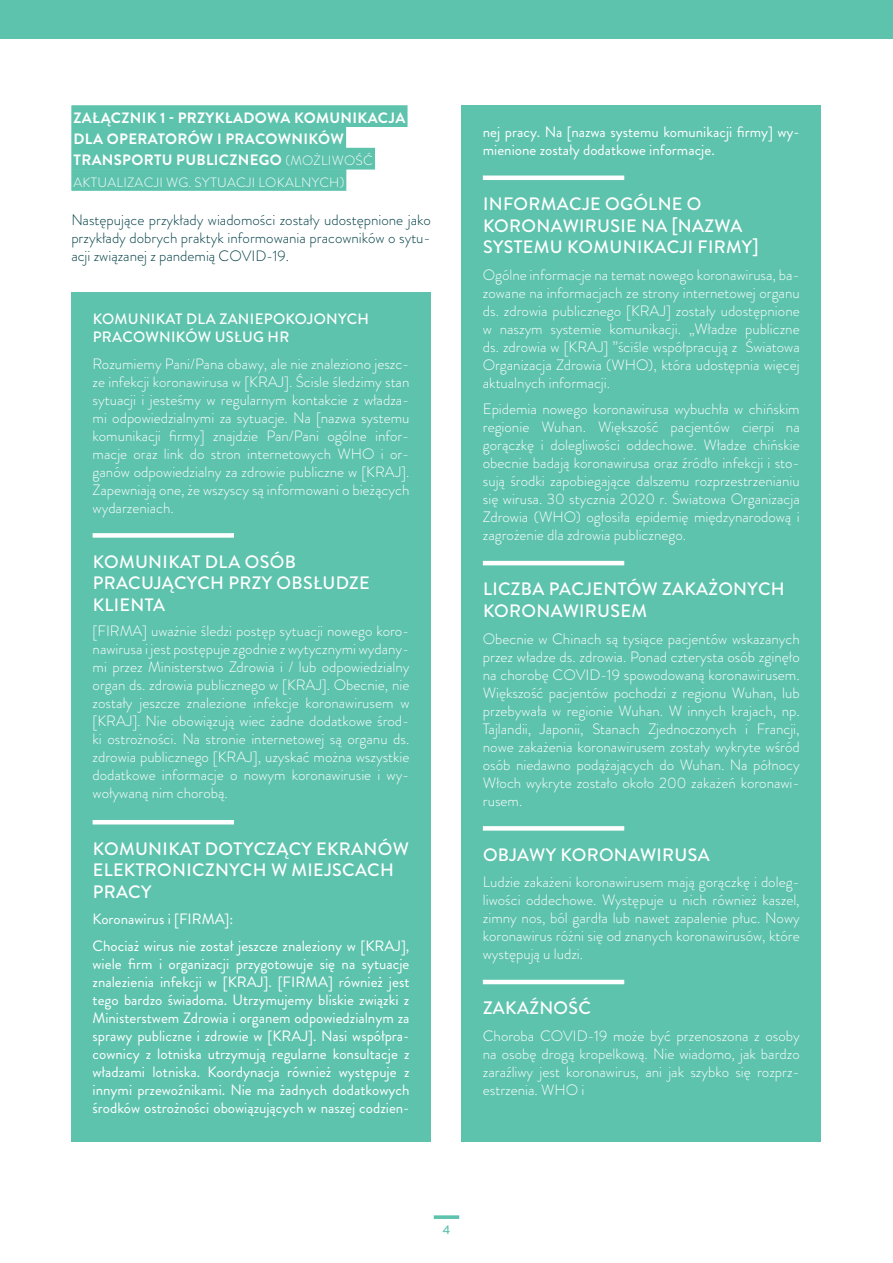
<style>
.page{position:relative;width:893px;height:1263px;background:#fff}
.page>*{position:absolute;margin:0;border:0;box-sizing:border-box;transform-origin:0 0}
._2_Body_text_in_box{font:500 18px/21.6px "Brandon Grotesque";letter-spacing:.02em;color:#fff}
._2_Body_text_in_box-2{font:300 15px/18px "Brandon Grotesque";color:#fff;text-align:justify}
._2_Body_text_in_box-3{font:15px/18px "Brandon Grotesque";color:#fff;text-align:justify}
._3_BODY_TEXT{font:300 15px/18px "Brandon Grotesque";color:#003f46;text-align:justify}
._2_CLASSIC_TITLE{font:700 15px "Brandon Grotesque";letter-spacing:.02em;color:#fff}
._2_Body_text_in_box-4{font:500 15px/18px "Brandon Grotesque";letter-spacing:.02em;color:#fff}
._2_CLASSIC_TITLE-2{font:300 13.5px "Brandon Grotesque";letter-spacing:.02em;color:#fff}
.t1{font:500 12.6px "Brandon Grotesque";color:#5dc3ad}
.s1{font-weight:300;font-size:13.5px}
</style>
<div class="page">
<svg style="left:434px;top:1215px;width:25px;height:4px"></svg>
<div style="left:0;top:0;width:893px;height:39px;background:#5dc3ad"></div>
<div style="left:71px;top:292px;width:360px;height:850px;background:#5dc3ad"></div>
<div style="left:93px;top:533px;width:141px;height:5px;background:#fff"></div>
<hr style="left:93px;top:820px;width:141px;height:4px;background:#fff">
<div style="left:462px;top:105px;width:359px;height:1037px;background:#5dc3ad"></div>
<hr style="left:483px;top:176px;width:141px;height:4px;background:#fff">
<hr style="left:483px;top:561px;width:141px;height:4px;background:#fff">
<div style="left:483px;top:826px;width:141px;height:5px;background:#fff"></div>
<hr style="left:483px;top:980px;width:141px;height:4px;background:#fff">
<div style="left:71px;top:105px;width:337px;height:22px;background:#5dc3ad"></div>
<div style="left:71px;top:127px;width:275px;height:21px;background:#5dc3ad"></div>
<div style="left:71px;top:148px;width:304px;height:22px;background:#5dc3ad"></div>
<div style="left:71px;top:169px;width:275px;height:22px;background:#5dc3ad"></div>
<p class="_2_CLASSIC_TITLE" style="left:74px;top:107px;width:333px">ZAŁĄCZNIK 1 - PRZYKŁADOWA KOMUNIKACJA</p>
<p class="_2_CLASSIC_TITLE" style="left:74px;top:128px;width:272px">DLA OPERATORÓW I PRACOWNIKÓW</p>
<p class="_2_CLASSIC_TITLE" style="left:74px;top:150px;width:301px">TRANSPORTU PUBLICZNEGO <span class="s1">(MOŻLIWOŚĆ</span></p>
<p class="_2_CLASSIC_TITLE-2" style="left:74px;top:173px;width:272px">AKTUALIZACJI WG. SYTUACJI LOKALNYCH)</p>
<p class="_3_BODY_TEXT" style="left:71px;top:211px;width:361px">Następujące przykłady wiadomości zostały udostępnione jako przykłady dobrych praktyk informowania pracowników o sytu&shy;acji związanej z pandemią COVID-19.</p>
<p class="_2_Body_text_in_box-4" style="left:93px;top:310px;width:278px">KOMUNIKAT DLA ZANIEPOKOJONYCH<br>PRACOWNIKÓW USŁUG HR</p>
<p class="_2_Body_text_in_box-2" style="left:93px;top:354px;width:318px">Rozumiemy Pani/Pana obawy, ale nie znaleziono jeszc&shy;ze infekcji koronawirusa w [KRAJ]. Ścisle śledzimy stan sytuacji i jesteśmy w regularnym kontakcie z władza&shy;mi odpowiedzialnymi za sytuacje. Na [nazwa systemu komunikacji firmy] znajdzie Pan/Pani ogólne infor&shy;macje oraz link do stron internetowych WHO i or&shy;ganów odpowiedzialny za zdrowie publiczne w [KRAJ].<br>Zapewniają one, że wszyscy są informowani o bieżących wydarzeniach.</p>
<p class="_2_Body_text_in_box" style="left:93px;top:551px;width:279px">KOMUNIKAT DLA OSÓB<br>PRACUJĄCYCH PRZY OBSŁUDZE<br>KLIENTA</p>
<p class="_2_Body_text_in_box-2" style="left:93px;top:622px;width:318px">[FIRMA] uważnie śledzi postęp sytuacji nowego koro&shy;nawirusa i jest postępuje zgodnie z wytycznymi wydany&shy;mi przez Ministerstwo Zdrowia i / lub odpowiedzialny organ ds. zdrowia publicznego w [KRAJ]. Obecnie, nie zostały jeszcze znalezione infekcje koronawirusem w [KRAJ]. Nie obowiązują wiec żadne dodatkowe środ&shy;ki ostrożności. Na stronie internetowej są organu ds. zdrowia publicznego [KRAJ], uzyskać można wszystkie dodatkowe informacje o nowym koronawirusie i wy&shy;woływaną nim chorobą.</p>
<p class="_2_Body_text_in_box" style="left:93px;top:838px;width:318px">KOMUNIKAT DOTYCZĄCY EKRANÓW<br>ELEKTRONICZNYCH W MIEJSCACH<br>PRACY</p>
<p class="_2_Body_text_in_box-3" style="left:93px;top:910px;width:142px">Koronawirus i [FIRMA]:</p>
<p class="_2_Body_text_in_box-3" style="left:93px;top:937px;width:318px">Chociaż wirus nie został jeszcze znaleziony w [KRAJ], wiele firm i organizacji przygotowuje się na sytuacje znalezienia infekcji w [KRAJ]. [FIRMA] również jest tego bardzo świadoma. Utrzymujemy bliskie związki z Ministerstwem Zdrowia i organem odpowiedzialnym za sprawy publiczne i zdrowie w [KRAJ]. Nasi współpra&shy;cownicy z lotniska utrzymują regularne konsultacje z władzami lotniska. Koordynacja również występuje z innymi przewoźnikami. Nie ma żadnych dodatkowych środków ostrożności obowiązujących w naszej codzien-</p>
<p class="_2_Body_text_in_box-3" style="left:483px;top:123px;width:318px">nej pracy. Na [nazwa systemu komunikacji firmy] wy&shy;mienione zostały dodatkowe informacje.</p>
<p class="_2_Body_text_in_box" style="left:483px;top:193px;width:277px">INFORMACJE OGÓLNE O<br>KORONAWIRUSIE NA [NAZWA<br>SYSTEMU KOMUNIKACJI FIRMY]</p>
<p class="_2_Body_text_in_box-2" style="left:483px;top:266px;width:318px">Ogólne informacje na temat nowego koronawirusa, ba&shy;zowane na informacjach ze strony internetowej organu ds. zdrowia publicznego [KRAJ] zostały udostępnione w naszym systemie komunikacji. „Władze publiczne ds. zdrowia w [KRAJ] ”ściśle współpracują z Światowa Organizacja Zdrowia (WHO), która udostępnia więcej aktualnych informacji.</p>
<p class="_2_Body_text_in_box-2" style="left:483px;top:400px;width:318px">Epidemia nowego koronawirusa wybuchła w chińskim regionie Wuhan. Większość pacjentów cierpi na gorączkę i dolegliwości oddechowe. Władze chińskie obecnie badają koronawirusa oraz źródło infekcji i sto&shy;sują środki zapobiegające dalszemu rozprzestrzenianiu się wirusa. 30 stycznia 2020 r. Światowa Organizacja Zdrowia (WHO) ogłosiła epidemię międzynarodową i zagrożenie dla zdrowia publicznego.</p>
<p class="_2_Body_text_in_box" style="left:483px;top:579px;width:303px">LICZBA PACJENTÓW ZAKAŻONYCH<br>KORONAWIRUSEM</p>
<p class="_2_Body_text_in_box-2" style="left:483px;top:629px;width:318px">Obecnie w Chinach są tysiące pacjentów wskazanych przez władze ds. zdrowia. Ponad czterysta osób zginęło na chorobę COVID-19 spowodowaną koronawirusem.<br>Większość pacjentów pochodzi z regionu Wuhan, lub przebywała w regionie Wuhan. W innych krajach, np.<br>Tajlandii, Japonii, Stanach Zjednoczonych i Francji, nowe zakażenia koronawirusem zostały wykryte wśród osób niedawno podążających do Wuhan. Na północy Włoch wykryte zostało około 200 zakażeń koronawi&shy;rusem.</p>
<p class="_2_Body_text_in_box" style="left:483px;top:844px;width:228px">OBJAWY KORONAWIRUSA</p>
<p class="_2_Body_text_in_box-2" style="left:483px;top:873px;width:318px">Ludzie zakażeni koronawirusem mają gorączkę i doleg&shy;liwości oddechowe. Występuje u nich również kaszel, zimny nos, ból gardła lub nawet zapalenie płuc. Nowy koronawirus różni się od znanych koronawirusów, które występują u ludzi.</p>
<p class="_2_Body_text_in_box" style="left:483px;top:998px;width:110px">ZAKAŹNOŚĆ</p>
<p class="_2_Body_text_in_box-2" style="left:483px;top:1027px;width:318px">Choroba COVID-19 może być przenoszona z osoby na osobę drogą kropelkową. Nie wiadomo, jak bardzo zaraźliwy jest koronawirus, ani jak szybko się rozprz&shy;estrzenia. WHO i</p>
<p class="t1" style="left:443px;top:1221px;width:9px">4</p>
</div>
